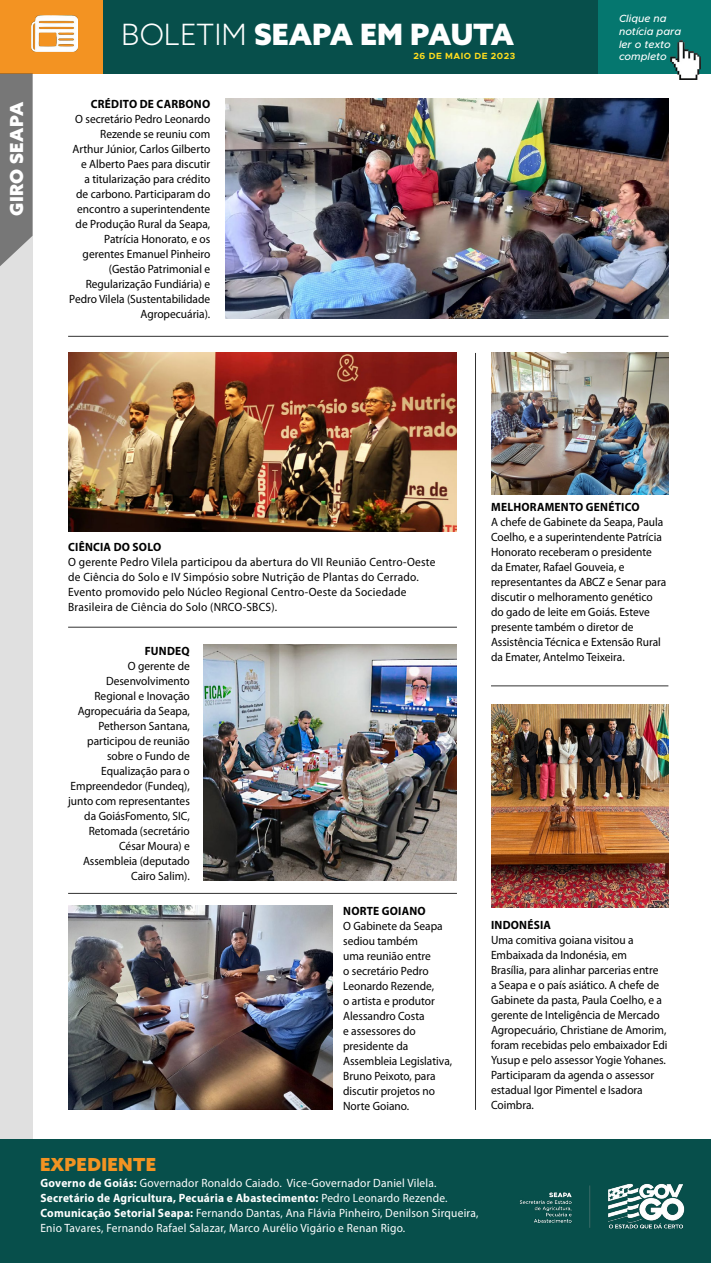
<style>
.page{position:relative;width:711px;height:1263px;background:#fff}
.page>*{position:absolute;margin:0;border:0;box-sizing:border-box;transform-origin:0 0}
.t1{font:900 29.4px "Azo Sans";color:#fff}
.t2{font:900 18px "Azo Sans";letter-spacing:.02em;color:#f39322}
.t3{font:900 18px "Azo Sans";letter-spacing:.02em;color:#fff}
.t4{font:12px/15px "Myriad Pro";color:#000;scale:.95 1}
.t5{font:12px/15px "Myriad Pro";letter-spacing:.02em;color:#fff;scale:.95 1}
.t6{font:12px/15px "Myriad Pro";letter-spacing:.02em;color:#000;scale:.95 1}
.t7{font:700 12px "Myriad Pro";letter-spacing:.02em;color:#000;scale:.95 1}
.t8{font:italic 500 10.5px/12.6px "Metropolis";color:#fff}
.t9{font:700 9px "Metropolis";letter-spacing:.05em;color:#ffdd1e}
.s1{font-weight:300}
.s2{font-weight:700}
</style>
<div class="page">
<div style="left:0;top:1139px;width:710px;height:124px;background:#074f4b"></div>
<hr style="left:475px;top:353px;width:1px;height:757px;background:#323232">
<img style="left:519px;top:1183px;width:166px;height:46px">
<div style="left:0;top:0;width:710px;height:73px;background:#074f4b"></div>
<div style="left:0;top:0;width:102px;height:73px;background:#f39322"></div>
<div style="left:598px;top:0;width:112px;height:73px;background:#05776f"></div>
<img style="left:32px;top:15px;width:45px;height:36px">
<img style="left:670px;top:41px;width:30px;height:39px">
<div style="left:0;top:74px;width:33px;height:1065px;background:#e0e0e0"></div>
<svg style="left:0;top:74px;width:33px;height:192px;background:#808080"></svg>
<img style="left:225px;top:99px;width:443px;height:220px">
<img style="left:491px;top:704px;width:177px;height:203px">
<img style="left:491px;top:352px;width:177px;height:142px">
<hr style="left:68px;top:893px;width:388px;height:1px;background:#323232">
<hr style="left:68px;top:627px;width:388px;height:1px;background:#323232">
<hr style="left:68px;top:336px;width:600px;height:1px;background:#323232">
<img style="left:68px;top:352px;width:388px;height:179px">
<img style="left:203px;top:645px;width:253px;height:235px">
<img style="left:68px;top:906px;width:264px;height:204px">
<hr style="left:490px;top:685px;width:178px;height:1px;background:#323232">
<h1 class="t1" style="left:121px;top:14px;width:394px"><span class="s1">BOLETIM</span> SEAPA EM PAUTA</h1>
<p class="t9" style="left:413px;top:51px;width:103px">26 DE MAIO DE 2023</p>
<h2 class="t3" style="left:5px;top:216px;width:116px;rotate:-90deg">GIRO SEAPA</h2>
<p class="t7" style="left:91px;top:96px;width:127px">CRÉDITO DE CARBONO</p>
<p class="t4" style="left:69px;top:111px;width:150px;text-align:right">O secretário Pedro Leonardo<br>Rezende se reuniu com<br>Arthur Júnior, Carlos Gilberto e Alberto Paes para discutir<br>a titularização para crédito de carbono. Participaram do encontro a superintendente de Produção Rural da Seapa,<br>Patrícia Honorato, e os gerentes Emanuel Pinheiro (Gestão Patrimonial e<br>Regularização Fundiária) e<br>Pedro Vilela (Sustentabilidade<br>Agropecuária).</p>
<p class="t8" style="left:618px;top:13px;width:64px">Clique na notícia para ler o texto completo</p>
<p class="t7" style="left:68px;top:539px;width:99px">CIÊNCIA DO SOLO</p>
<p class="t6" style="left:68px;top:554px;width:388px">O gerente Pedro Vilela participou da abertura do VII Reunião Centro-Oeste de Ciência do Solo e IV Simpósio sobre Nutrição de Plantas do Cerrado.<br>Evento promovido pelo Núcleo Regional Centro-Oeste da Sociedade Brasileira de Ciência do Solo (NRCO-SBCS).</p>
<p class="t7" style="left:145px;top:643px;width:49px">FUNDEQ</p>
<p class="t4" style="left:68px;top:658px;width:130px;text-align:right">O gerente de<br>Desenvolvimento<br>Regional e Inovação<br>Agropecuária da Seapa,<br>Petherson Santana, participou de reunião sobre o Fundo de<br>Equalização para o<br>Empreendedor (Fundeq), junto com representantes da GoiásFomento, SIC,<br>Retomada (secretário<br>César Moura) e<br>Assembleia (deputado<br>Cairo Salim).</p>
<p class="t7" style="left:343px;top:903px;width:88px">NORTE GOIANO</p>
<p class="t4" style="left:343px;top:918px;width:116px">O Gabinete da Seapa sediou também<br>uma reunião entre<br>o secretário Pedro<br>Leonardo Rezende,<br>o artista e produtor<br>Alessandro Costa<br>e assessores do presidente da<br>Assembleia Legislativa,<br>Bruno Peixoto, para discutir projetos no<br>Norte Goiano.</p>
<p class="t7" style="left:491px;top:499px;width:158px">MELHORAMENTO GENÉTICO</p>
<p class="t4" style="left:490px;top:514px;width:186px">A chefe de Gabinete da Seapa, Paula Coelho, e a superintendente Patrícia Honorato receberam o presidente da Emater, Rafael Gouveia, e representantes da ABCZ e Senar para discutir o melhoramento genético do gado de leite em Goiás. Esteve presente também o diretor de Assistência Técnica e Extensão Rural da Emater, Antelmo Teixeira.</p>
<p class="t7" style="left:491px;top:917px;width:65px">INDONÉSIA</p>
<p class="t4" style="left:490px;top:932px;width:187px">Uma comitiva goiana visitou a<br>Embaixada da Indonésia, em<br>Brasília, para alinhar parcerias entre<br>a Seapa e o país asiático. A chefe de<br>Gabinete da pasta, Paula Coelho, e a gerente de Inteligência de Mercado<br>Agropecuário, Christiane de Amorim, foram recebidas pelo embaixador Edi<br>Yusup e pelo assessor Yogie Yohanes.<br>Participaram da agenda o assessor estadual Igor Pimentel e Isadora<br>Coimbra.</p>
<h2 class="t2" style="left:40px;top:1152px;width:117px">EXPEDIENTE</h2>
<p class="t5" style="left:40px;top:1175px;width:462px"><span class="s2">Governo de Goiás:</span> Governador Ronaldo Caiado. Vice-Governador Daniel Vilela.<br><span class="s2">Secretário de Agricultura, Pecuária e Abastecimento:</span> Pedro Leonardo Rezende.<br><span class="s2">Comunicação Setorial Seapa:</span> Fernando Dantas, Ana Flávia Pinheiro, Denilson Sirqueira, Enio Tavares, Fernando Rafael Salazar, Marco Aurélio Vigário e Renan Rigo.</p>
</div>
